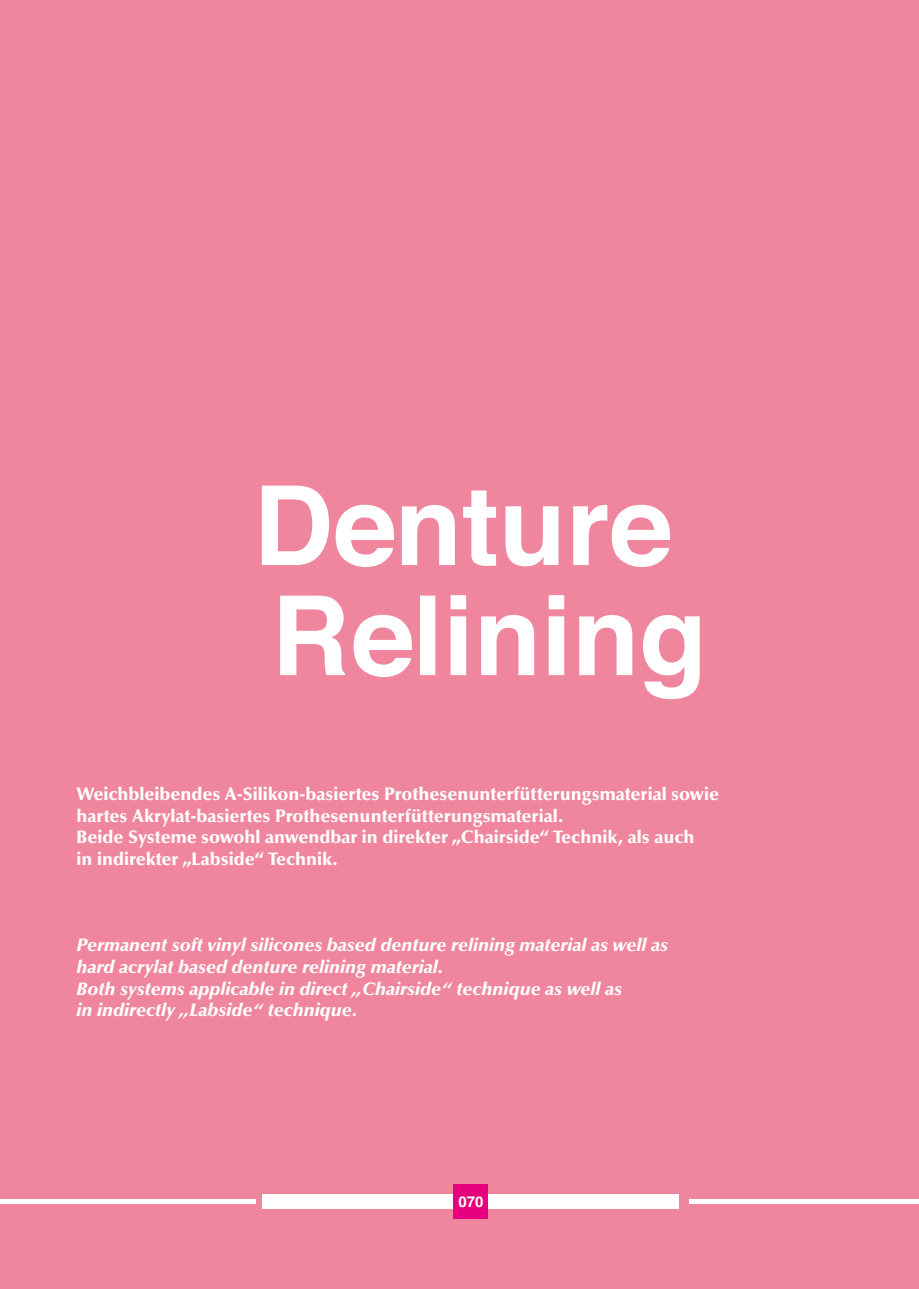
<style>
.page{position:relative;width:919px;height:1289px;background:#fff}
.page>*{position:absolute;margin:0;border:0;box-sizing:border-box;transform-origin:0 0}
.t1{font:900 18px/21.6px "Optima LT Std";color:#fff}
.t2{font:italic 900 18px/21.6px "Optima LT Std";color:#fff}
.t3{font:700 15px "Helvetica";color:#fff}
</style>
<div class="page">
<div style="left:0;top:0;width:918px;height:1288px;background:#f0869d"></div>
<svg style="left:262px;top:485px;width:437px;height:214px"></svg>
<hr style="left:0;top:1199px;width:255px;height:4px;background:#fff">
<hr style="left:689px;top:1199px;width:229px;height:4px;background:#fff">
<div style="left:263px;top:1194px;width:416px;height:15px;background:#fff"></div>
<div style="left:454px;top:1184px;width:34px;height:34px;background:#e6007d"></div>
<p class="t1" style="left:77px;top:783px;width:644px">Weichbleibendes A-Silikon-basiertes Prothesenunterfütterungsmaterial sowie hartes Akrylat-basiertes Prothesenunterfütterungsmaterial.<br>Beide Systeme sowohl anwendbar in direkter „Chairside“ Technik, als auch<br>in indirekter „Labside“ Technik.</p>
<p class="t2" style="left:77px;top:934px;width:593px">Permanent soft vinyl silicones based denture relining material as well as hard acrylat based denture relining material.<br>Both systems applicable in direct „Chairside“ technique as well as<br>in indirectly „Labside“ technique.</p>
<p class="t3" style="left:458px;top:1192px;width:27px">070</p>
</div>
